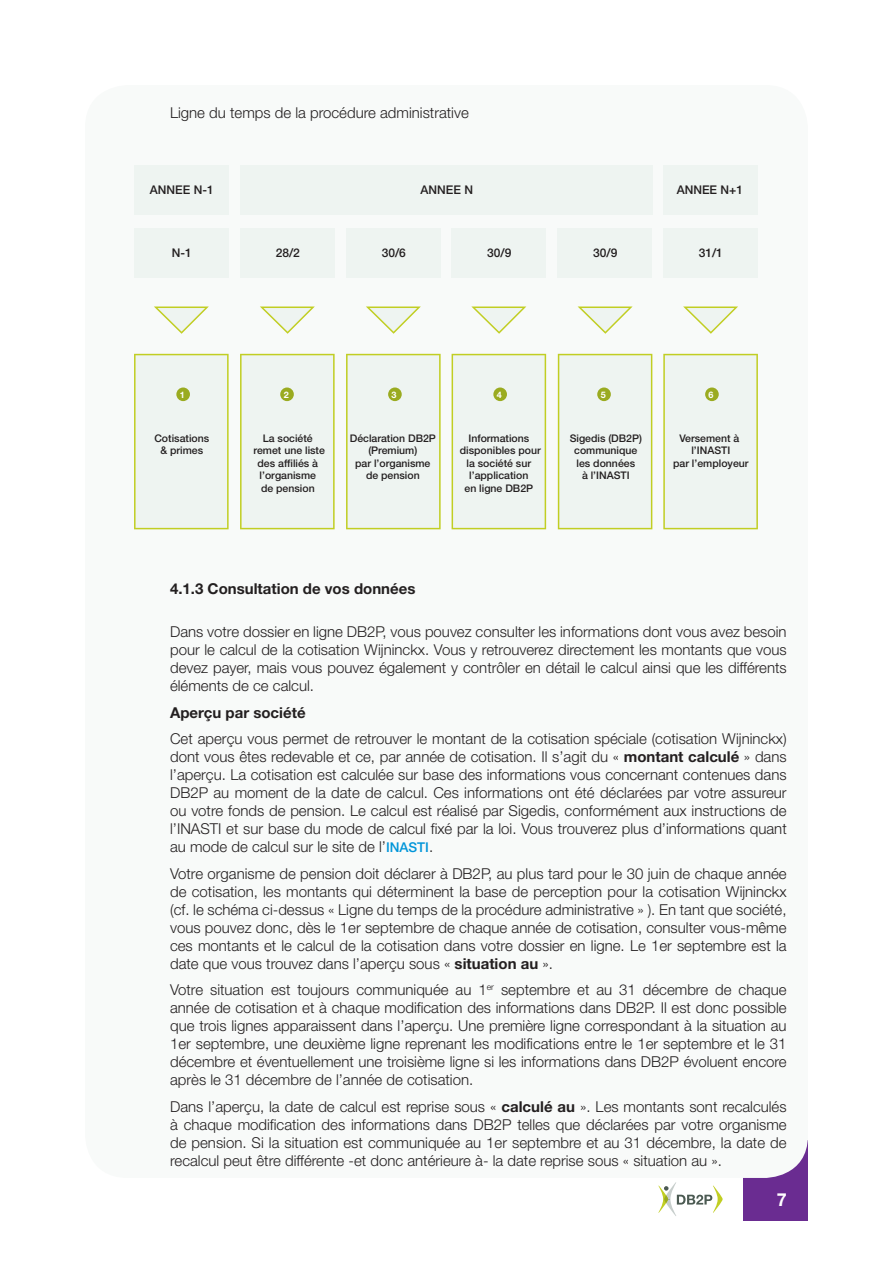
<style>
.page{position:relative;width:893px;height:1263px;background:#fff}
.page>*{position:absolute;margin:0;border:0;box-sizing:border-box;transform-origin:0 0}
.t1{font:700 18px "Helvetica Neue";color:#fff}
.texte_3{font:300 15px/18px "Helvetica Neue";color:#231f20;text-align:justify}
.paragraphe_stype_3{font:700 15px "Helvetica Neue";color:#231f20}
.texte_3-2{font:700 15px "Helvetica Neue";color:#231f20}
.t2{font:500 12px "Helvetica Neue";color:#231f20}
.t3{font:500 10.5px/12.6px "Helvetica Neue";color:#231f20;text-align:center}
.t4{font:700 9px "Helvetica Neue";color:#fff}
.s1{font-weight:700}
.s2{font-weight:500;font-size:13.5px;color:#0095d9}
</style>
<div class="page">
<div style="left:743px;top:1140px;width:64px;height:80px;background:#6a2c91"></div>
<svg style="left:658px;top:1182px;width:65px;height:34px"></svg>
<div style="left:85px;top:85px;width:723px;height:1093px;background:#f8faf9;border-radius:43px"></div>
<div style="left:134px;top:228px;width:95px;height:49px;background:#eef4f1"></div>
<div style="left:134px;top:165px;width:95px;height:49px;background:#eef4f1"></div>
<div style="left:240px;top:228px;width:95px;height:49px;background:#eef4f1"></div>
<div style="left:240px;top:165px;width:412px;height:49px;background:#eef4f1"></div>
<div style="left:346px;top:228px;width:94px;height:49px;background:#eef4f1"></div>
<div style="left:452px;top:228px;width:94px;height:49px;background:#eef4f1"></div>
<div style="left:558px;top:228px;width:94px;height:49px;background:#eef4f1"></div>
<div style="left:663px;top:228px;width:95px;height:49px;background:#eef4f1"></div>
<div style="left:663px;top:165px;width:95px;height:49px;background:#eef4f1"></div>
<div style="left:134px;top:354px;width:95px;height:175px;background:#eef4f1"></div>
<svg style="left:154px;top:306px;width:55px;height:28px"></svg>
<div style="left:240px;top:354px;width:95px;height:175px;background:#eef4f1"></div>
<svg style="left:260px;top:306px;width:55px;height:28px"></svg>
<div style="left:346px;top:354px;width:95px;height:175px;background:#eef4f1"></div>
<svg style="left:366px;top:306px;width:55px;height:28px"></svg>
<div style="left:452px;top:354px;width:94px;height:175px;background:#eef4f1"></div>
<svg style="left:471px;top:306px;width:55px;height:28px"></svg>
<div style="left:558px;top:354px;width:94px;height:175px;background:#eef4f1"></div>
<svg style="left:578px;top:306px;width:55px;height:28px"></svg>
<div style="left:663px;top:354px;width:95px;height:175px;background:#eef4f1"></div>
<svg style="left:683px;top:306px;width:55px;height:28px"></svg>
<div style="left:176px;top:387px;width:14px;height:14px;background:#9aab20;border-radius:50%"></div>
<div style="left:493px;top:387px;width:14px;height:14px;background:#9aab20;border-radius:50%"></div>
<div style="left:280px;top:387px;width:14px;height:14px;background:#9aab20;border-radius:50%"></div>
<div style="left:597px;top:387px;width:14px;height:14px;background:#9aab20;border-radius:50%"></div>
<div style="left:388px;top:387px;width:14px;height:14px;background:#9aab20;border-radius:50%"></div>
<div style="left:705px;top:387px;width:14px;height:14px;background:#9aab20;border-radius:50%"></div>
<p class="texte_3" style="left:170px;top:103px;width:300px">Ligne du temps de la procédure administrative</p>
<p class="t2" style="left:150px;top:182px;width:65px">ANNEE N-1</p>
<p class="t2" style="left:421px;top:182px;width:54px">ANNEE N</p>
<p class="t2" style="left:677px;top:182px;width:68px">ANNEE N+1</p>
<p class="t2" style="left:172px;top:245px;width:22px">N-1</p>
<p class="t2" style="left:276px;top:245px;width:26px">28/2</p>
<p class="t2" style="left:382px;top:245px;width:26px">30/6</p>
<p class="t2" style="left:487px;top:245px;width:26px">30/9</p>
<p class="t2" style="left:593px;top:245px;width:26px">30/9</p>
<p class="t2" style="left:699px;top:245px;width:26px">31/1</p>
<p class="t4" style="left:180px;top:389px;width:7px">1</p>
<p class="t4" style="left:284px;top:389px;width:7px">2</p>
<p class="t4" style="left:392px;top:389px;width:7px">3</p>
<p class="t4" style="left:497px;top:389px;width:7px">4</p>
<p class="t4" style="left:601px;top:389px;width:7px">5</p>
<p class="t4" style="left:709px;top:389px;width:7px">6</p>
<p class="t3" style="left:154px;top:431px;width:56px">Cotisations &amp; primes</p>
<p class="t3" style="left:254px;top:431px;width:73px">La société remet une liste des affiliés à l’organisme<br>de pension</p>
<p class="t3" style="left:350px;top:431px;width:88px">Déclaration DB2P (Premium)<br>par l’organisme de pension</p>
<p class="t3" style="left:460px;top:431px;width:83px">Informations disponibles pour la société sur l’application<br>en ligne DB2P</p>
<p class="t3" style="left:570px;top:431px;width:74px">Sigedis (DB2P) communique les données<br>à l’INASTI</p>
<p class="t3" style="left:673px;top:431px;width:77px">Versement à l’INASTI<br>par l’employeur</p>
<p class="paragraphe_stype_3" style="left:170px;top:579px;width:247px">4.1.3 Consultation de vos données</p>
<p class="texte_3" style="left:170px;top:622px;width:618px">Dans votre dossier en ligne DB2P, vous pouvez consulter les informations dont vous avez besoin pour le calcul de la cotisation Wijninckx. Vous y retrouverez directement les montants que vous devez payer, mais vous pouvez également y contrôler en détail le calcul ainsi que les différents éléments de ce calcul.</p>
<p class="texte_3-2" style="left:170px;top:703px;width:137px">Aperçu par société</p>
<p class="texte_3" style="left:170px;top:729px;width:618px">Cet aperçu vous permet de retrouver le montant de la cotisation spéciale (cotisation Wijninckx) dont vous êtes redevable et ce, par année de cotisation. Il s’agit du « <span class="s1">montant calculé</span> » dans l’aperçu. La cotisation est calculée sur base des informations vous concernant contenues dans DB2P au moment de la date de calcul. Ces informations ont été déclarées par votre assureur ou votre fonds de pension. Le calcul est réalisé par Sigedis, conformément aux instructions de l’INASTI et sur base du mode de calcul fixé par la loi. Vous trouverez plus d’informations quant au mode de calcul sur le site de l’<span class="s2">INASTI</span>.</p>
<p class="texte_3" style="left:170px;top:864px;width:618px">Votre organisme de pension doit déclarer à DB2P, au plus tard pour le 30 juin de chaque année de cotisation, les montants qui déterminent la base de perception pour la cotisation Wijninckx (cf. le schéma ci-dessus « Ligne du temps de la procédure administrative » ). En tant que société, vous pouvez donc, dès le 1er septembre de chaque année de cotisation, consulter vous-même ces montants et le calcul de la cotisation dans votre dossier en ligne. Le 1er septembre est la date que vous trouvez dans l’aperçu sous « <span class="s1">situation au</span> ».</p>
<p class="texte_3" style="left:170px;top:980px;width:618px">Votre situation est toujours communiquée au 1<sup>er</sup> septembre et au 31 décembre de chaque année de cotisation et à chaque modification des informations dans DB2P. Il est donc possible que trois lignes apparaissent dans l’aperçu. Une première ligne correspondant à la situation au 1er septembre, une deuxième ligne reprenant les modifications entre le 1er septembre et le 31 décembre et éventuellement une troisième ligne si les informations dans DB2P évoluent encore après le 31 décembre de l’année de cotisation.</p>
<p class="texte_3" style="left:170px;top:1097px;width:618px">Dans l’aperçu, la date de calcul est reprise sous « <span class="s1">calculé au</span> ». Les montants sont recalculés à chaque modification des informations dans DB2P telles que déclarées par votre organisme de pension. Si la situation est communiquée au 1er septembre et au 31 décembre, la date de recalcul peut être différente -et donc antérieure à- la date reprise sous « situation au ».</p>
<p class="t1" style="left:777px;top:1189px;width:12px">7</p>
</div>
